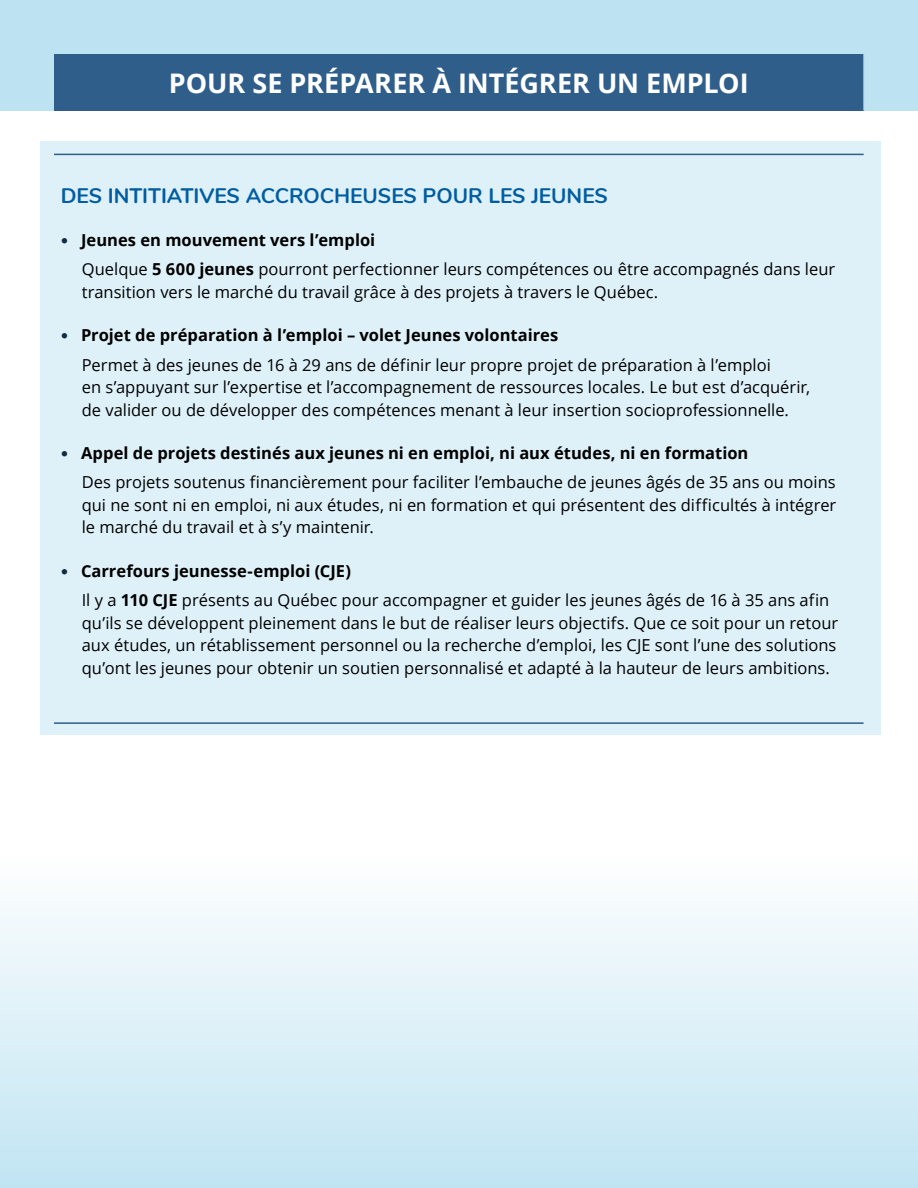
<style>
.page{position:relative;width:918px;height:1188px;background:#fff}
.page>*{position:absolute;margin:0;border:0;box-sizing:border-box;transform-origin:0 0}
.THÈMES{font:700 27px "Open Sans";color:#fff}
.t1{font:700 21px "Nunito";color:#005da1}
.Texte_courant_-_retr{font:16.5px/22.5px "Open Sans";color:#000}
.t2{font:700 16.5px "Open Sans";color:#000}
.s1{font-family:"Avenir";font-weight:400;font-size:15px;color:#102b44}
.s2{font-weight:700}
</style>
<div class="page">
<div style="left:0;top:0;width:918px;height:110px;background:#bde3f2"></div>
<div style="left:0;top:855px;width:918px;height:333px;background:linear-gradient(to bottom,#fefefe,#c1e4f2)"></div>
<div style="left:40px;top:141px;width:840px;height:594px;background:#def1f9"></div>
<div style="left:54px;top:54px;width:810px;height:57px;background:#2f5e8a"></div>
<hr style="left:863px;top:54px;width:1px;height:57px;background:#91c2d5">
<hr style="left:54px;top:154px;width:810px;height:1px;background:#2f5e8a">
<hr style="left:54px;top:722px;width:810px;height:2px;background:#2f5e8a">
<p class="THÈMES" style="left:169px;top:64px;width:581px">POUR SE PRÉPARER À INTÉGRER UN EMPLOI</p>
<h3 class="t1" style="left:61px;top:180px;width:549px">DES INTITIATIVES ACCROCHEUSES POUR LES JEUNES</h3>
<p class="t2" style="left:61px;top:228px;width:316px"><span class="s1">•</span> Jeunes en mouvement vers l’emploi</p>
<p class="Texte_courant_-_retr" style="left:82px;top:258px;width:755px">Quelque <span class="s2">5 600 jeunes</span> pourront perfectionner leurs compétences ou être accompagnés dans leur transition vers le marché du travail grâce à des projets à travers le Québec.</p>
<p class="t2" style="left:61px;top:324px;width:499px"><span class="s1">•</span> Projet de préparation à l’emploi – volet Jeunes volontaires</p>
<p class="Texte_courant_-_retr" style="left:82px;top:353px;width:730px">Permet à des jeunes de 16 à 29 ans de définir leur propre projet de préparation à l’emploi<br>en s’appuyant sur l’expertise et l’accompagnement de ressources locales. Le but est d’acquérir, de valider ou de développer des compétences menant à leur insertion socioprofessionnelle.</p>
<p class="t2" style="left:61px;top:441px;width:689px"><span class="s1">•</span> Appel de projets destinés aux jeunes ni en emploi, ni aux études, ni en formation</p>
<p class="Texte_courant_-_retr" style="left:82px;top:471px;width:756px;text-align:justify">Des projets soutenus financièrement pour faciliter l’embauche de jeunes âgés de 35 ans ou moins qui ne sont ni en emploi, ni aux études, ni en formation et qui présentent des difficultés à intégrer le marché du travail et à s’y maintenir.</p>
<p class="t2" style="left:61px;top:559px;width:292px"><span class="s1">•</span> Carrefours jeunesse-emploi (CJE)</p>
<p class="Texte_courant_-_retr" style="left:82px;top:588px;width:758px">Il y a <span class="s2">110 CJE</span> présents au Québec pour accompagner et guider les jeunes âgés de 16 à 35 ans afin qu’ils se développent pleinement dans le but de réaliser leurs objectifs. Que ce soit pour un retour aux études, un rétablissement personnel ou la recherche d’emploi, les CJE sont l’une des solutions qu’ont les jeunes pour obtenir un soutien personnalisé et adapté à la hauteur de leurs ambitions.</p>
</div>
